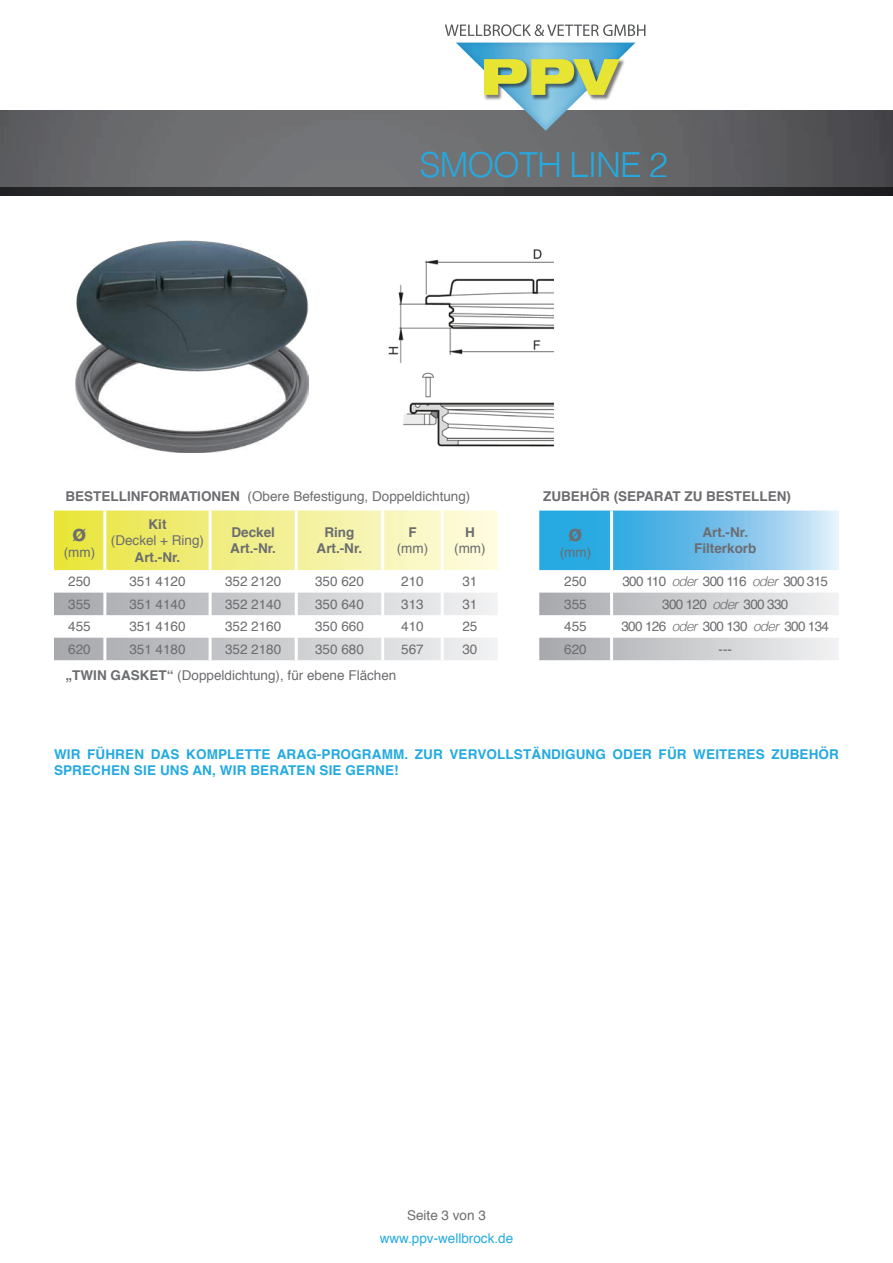
<style>
.page{position:relative;width:893px;height:1263px;background:#fff}
.page>*{position:absolute;margin:0;border:0;box-sizing:border-box;transform-origin:0 0}
.t1{font:300 34.5px "Helvetica";letter-spacing:-.03em;color:#24aae1}
.t2{font:700 22.5px "Helvetica";color:#6c6d70}
.t3{font:13.5px "Helvetica";color:#6c6d70}
.t4{font:700 13.5px/16.2px "Helvetica";letter-spacing:.01em;color:#24aae1}
.t5{font:700 13.5px/16.2px "Helvetica";color:#6c6d70;text-align:center}
.t6{font:13.5px "Helvetica";letter-spacing:-.05em;color:#6c6d70}
.t7{font:13.5px "Helvetica";color:#24aae1}
.s1{font-weight:700}
.s2{font-weight:300;font-style:italic}
</style>
<div class="page">
<img style="left:0;top:111px;width:893px;height:76px">
<img style="left:0;top:187px;width:893px;height:9px">
<svg style="left:456px;top:43px;width:179px;height:88px"></svg>
<svg style="left:445px;top:24px;width:200px;height:12px"></svg>
<img style="left:75px;top:372px;width:233px;height:81px">
<img style="left:388px;top:249px;width:166px;height:198px">
<svg style="left:54px;top:510px;width:444px;height:60px;background:#f3f092"></svg>
<svg style="left:54px;top:593px;width:443px;height:67px"></svg>
<hr style="left:441px;top:510px;width:3px;height:60px;background:#fff">
<hr style="left:441px;top:593px;width:3px;height:22px;background:#fff">
<hr style="left:441px;top:615px;width:3px;height:23px;background:#fff">
<hr style="left:441px;top:638px;width:3px;height:22px;background:#fff">
<hr style="left:103px;top:510px;width:3px;height:60px;background:#fff">
<hr style="left:103px;top:593px;width:3px;height:22px;background:#fff">
<hr style="left:103px;top:615px;width:3px;height:23px;background:#fff">
<hr style="left:103px;top:638px;width:3px;height:22px;background:#fff">
<hr style="left:209px;top:510px;width:3px;height:60px;background:#fff">
<hr style="left:209px;top:593px;width:3px;height:22px;background:#fff">
<hr style="left:209px;top:615px;width:3px;height:23px;background:#fff">
<hr style="left:209px;top:638px;width:3px;height:22px;background:#fff">
<hr style="left:295px;top:510px;width:3px;height:60px;background:#fff">
<hr style="left:295px;top:593px;width:3px;height:22px;background:#fff">
<hr style="left:295px;top:615px;width:3px;height:23px;background:#fff">
<hr style="left:295px;top:638px;width:3px;height:22px;background:#fff">
<hr style="left:381px;top:510px;width:3px;height:60px;background:#fff">
<hr style="left:381px;top:593px;width:3px;height:22px;background:#fff">
<hr style="left:381px;top:615px;width:3px;height:23px;background:#fff">
<hr style="left:381px;top:638px;width:3px;height:22px;background:#fff">
<img style="left:76px;top:240px;width:233px;height:132px">
<svg style="left:539px;top:510px;width:300px;height:60px;background:#6bbfe8"></svg>
<svg style="left:539px;top:593px;width:300px;height:67px"></svg>
<hr style="left:610px;top:510px;width:3px;height:60px;background:#fff">
<hr style="left:610px;top:593px;width:3px;height:22px;background:#fff">
<hr style="left:610px;top:615px;width:3px;height:23px;background:#fff">
<hr style="left:610px;top:638px;width:3px;height:22px;background:#fff">
<h1 class="t1" style="left:420px;top:135px;width:250px">SMOOTH LINE 2</h1>
<p class="t3" style="left:66px;top:486px;width:406px"><span class="s1">BESTELLINFORMATIONEN</span> (Obere Befestigung, Doppeldichtung)</p>
<h2 class="t2" style="left:73px;top:515px;width:15px">Ø</h2>
<p class="t3" style="left:64px;top:542px;width:33px">(mm)</p>
<p class="t5" style="left:149px;top:516px;width:19px">KIT</p>
<p class="t3" style="left:111px;top:530px;width:95px">(Deckel + Ring)</p>
<p class="t5" style="left:135px;top:549px;width:47px">ART.-NR.</p>
<p class="t5" style="left:230px;top:525px;width:47px;text-align:left">DECKEL<br>ART.-NR.</p>
<p class="t5" style="left:317px;top:525px;width:47px">RING<br>ART.-NR.</p>
<p class="t5" style="left:408px;top:525px;width:8px">F</p>
<p class="t3" style="left:397px;top:538px;width:33px">(mm)</p>
<p class="t5" style="left:465px;top:525px;width:9px">H</p>
<p class="t3" style="left:454px;top:538px;width:33px">(mm)</p>
<p class="t3" style="left:68px;top:571px;width:24px">250</p>
<p class="t3" style="left:129px;top:571px;width:58px">351 4120</p>
<p class="t3" style="left:225px;top:571px;width:58px">352 2120</p>
<p class="t3" style="left:315px;top:571px;width:50px">350 620</p>
<p class="t3" style="left:401px;top:571px;width:24px">210</p>
<p class="t3" style="left:462px;top:571px;width:17px">31</p>
<p class="t3" style="left:68px;top:594px;width:24px">355</p>
<p class="t3" style="left:129px;top:594px;width:58px">351 4140</p>
<p class="t3" style="left:225px;top:594px;width:58px">352 2140</p>
<p class="t3" style="left:315px;top:594px;width:50px">350 640</p>
<p class="t3" style="left:401px;top:594px;width:24px">313</p>
<p class="t3" style="left:462px;top:594px;width:17px">31</p>
<p class="t3" style="left:68px;top:616px;width:24px">455</p>
<p class="t3" style="left:129px;top:616px;width:58px">351 4160</p>
<p class="t3" style="left:225px;top:616px;width:58px">352 2160</p>
<p class="t3" style="left:315px;top:616px;width:50px">350 660</p>
<p class="t3" style="left:401px;top:616px;width:24px">410</p>
<p class="t3" style="left:462px;top:616px;width:17px">25</p>
<p class="t3" style="left:68px;top:639px;width:24px">620</p>
<p class="t3" style="left:129px;top:639px;width:58px">351 4180</p>
<p class="t3" style="left:225px;top:639px;width:58px">352 2180</p>
<p class="t3" style="left:315px;top:639px;width:50px">350 680</p>
<p class="t3" style="left:401px;top:639px;width:24px">567</p>
<p class="t3" style="left:462px;top:639px;width:17px">30</p>
<p class="t3" style="left:66px;top:664px;width:332px"><span class="s1">„TWIN GASKET“</span> (Doppeldichtung), für ebene Flächen</p>
<p class="t5" style="left:543px;top:489px;width:249px">ZUBEHÖR (SEPARAT ZU BESTELLEN)</p>
<h2 class="t2" style="left:569px;top:515px;width:15px">Ø</h2>
<p class="t3" style="left:560px;top:542px;width:33px">(mm)</p>
<p class="t5" style="left:694px;top:525px;width:64px">ART.-NR.<br>FILTERKORB</p>
<p class="t3" style="left:564px;top:571px;width:24px">250</p>
<p class="t6" style="left:622px;top:571px;width:207px">300 110 <span class="s2">oder</span> 300 116 <span class="s2">oder</span> 300 315</p>
<p class="t3" style="left:564px;top:594px;width:24px">355</p>
<p class="t6" style="left:662px;top:594px;width:128px">300 120 <span class="s2">oder</span> 300 330</p>
<p class="t3" style="left:564px;top:616px;width:24px">455</p>
<p class="t6" style="left:621px;top:616px;width:209px">300 126 <span class="s2">oder</span> 300 130 <span class="s2">oder</span> 300 134</p>
<p class="t3" style="left:564px;top:639px;width:24px">620</p>
<p class="t3" style="left:718px;top:639px;width:15px">---</p>
<p class="t4" style="left:54px;top:746px;width:786px">WIR FÜHREN DAS KOMPLETTE ARAG-PROGRAMM. ZUR VERVOLLSTÄNDIGUNG ODER FÜR WEITERES ZUBEHÖR<br>SPRECHEN SIE UNS AN, WIR BERATEN SIE GERNE!</p>
<p class="t3" style="left:407px;top:1204px;width:80px">Seite 3 von 3</p>
<p class="t7" style="left:380px;top:1228px;width:135px">www.ppv-wellbrock.de</p>
</div>
